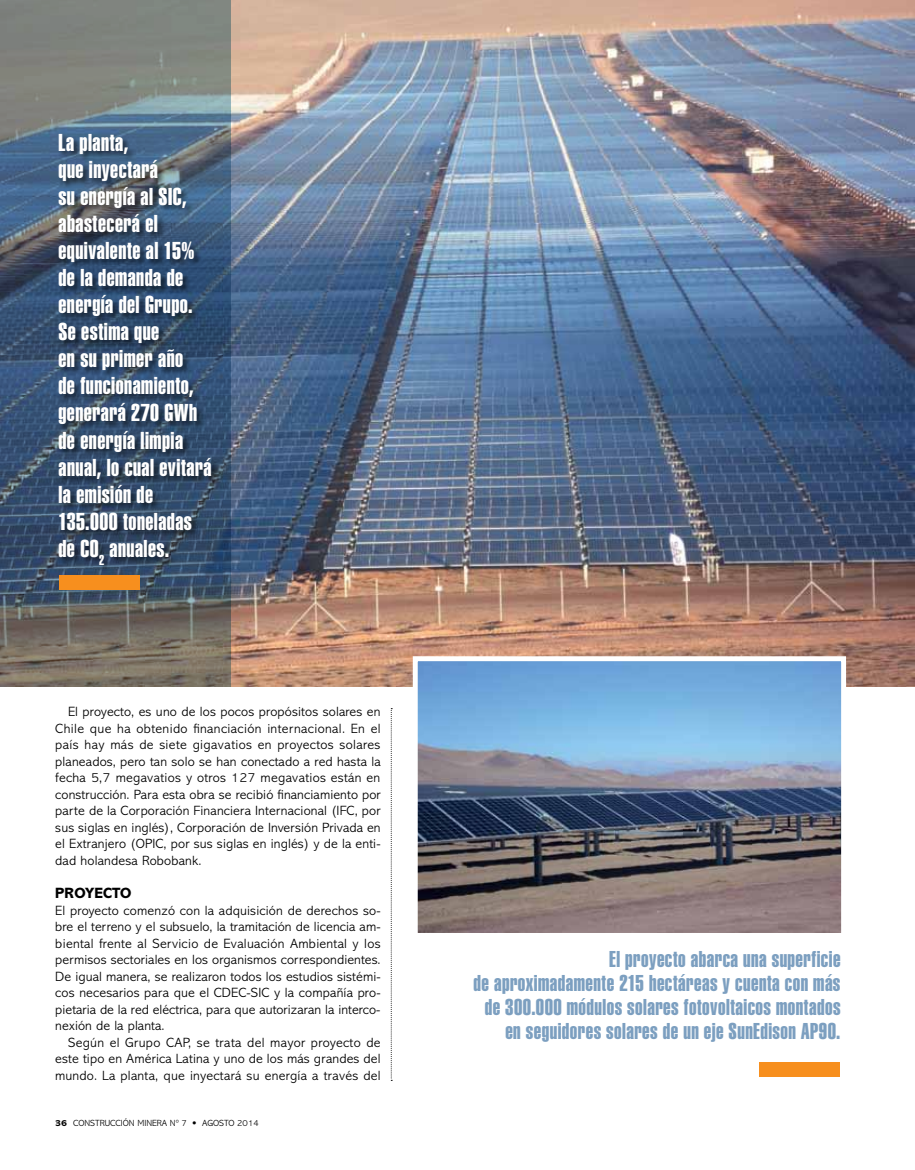
<style>
.page{position:relative;width:915px;height:1170px;background:#fff}
.page>*{position:absolute;margin:0;border:0;box-sizing:border-box;transform-origin:0 0}
.t1{font:24px/27px "Helvetica Extra Compressed";letter-spacing:.02em;color:#fff}
.t2{font:22.5px/24px "Helvetica Extra Compressed";letter-spacing:.02em;color:#7c9fc0;text-align:right}
.t3{font:800 15px "Abadi";letter-spacing:.025em;color:#000}
.t4{font:300 13.5px/16.5px "Abadi";letter-spacing:.01em;color:#000;text-align:justify}
.t5{font:300 9px "Abadi";color:#000}
.s1{font-weight:800}
.s2{font-family:"Frutiger";font-weight:700}
</style>
<div class="page">
<img style="left:231px;top:0;width:683px;height:686px">
<svg style="left:0;top:0;width:231px;height:686px;background:#616c74"></svg>
<svg style="left:391px;top:708px;width:1px;height:372px"></svg>
<div style="left:58px;top:134px;width:162px;height:439px;background:#000;opacity:.55"></div>
<div style="left:759px;top:1061px;width:80px;height:15px;background:#f78f1e"></div>
<div style="left:59px;top:575px;width:80px;height:15px;background:#f78f1e"></div>
<img style="left:418px;top:662px;width:421px;height:269px">
<div style="left:412px;top:656px;width:433px;height:281px;border:5px solid #fff"></div>
<p class="t1" style="left:58px;top:129px;width:154px">La planta,<br>que inyectará<br>su energía al SIC, abastecerá el equivalente al 15% de la demanda de energía del Grupo.<br>Se estima que<br>en su primer año<br>de funcionamiento, generará 270 GWh de energía limpia anual, lo cual evitará la emisión de<br>135.000 toneladas de CO<sub>2</sub> anuales.</p>
<p class="t4" style="left:55px;top:704px;width:327px;text-indent:13px">El proyecto, es uno de los pocos propósitos solares en Chile que ha obtenido financiación internacional. En el país hay más de siete gigavatios en proyectos solares planeados, pero tan solo se han conectado a red hasta la fecha 5,7 megavatios y otros 127 megavatios están en construcción. Para esta obra se recibió financiamiento por parte de la Corporación Financiera Internacional (IFC, por sus siglas en inglés), Corporación de Inversión Privada en el Extranjero (OPIC, por sus siglas en inglés) y de la enti&shy;dad holandesa Robobank.</p>
<p class="t3" style="left:55px;top:884px;width:49px">PROYECTO</p>
<p class="t4" style="left:55px;top:902px;width:327px">El proyecto comenzó con la adquisición de derechos so&shy;bre el terreno y el subsuelo, la tramitación de licencia am&shy;biental frente al Servicio de Evaluación Ambiental y los permisos sectoriales en los organismos correspondientes.<br>De igual manera, se realizaron todos los estudios sistémi&shy;cos necesarios para que el CDEC</p>
<p class="t4" style="left:246px;top:984px;width:12px">-SIC</p>
<p class="t4" style="left:55px;top:984px;width:327px;text-indent:219px">y la compañía pro&shy;pietaria de la red eléctrica, para que autorizaran la interco&shy;nexión de la planta.</p>
<p class="t4" style="left:55px;top:1033px;width:327px;text-indent:13px">Según el Grupo CAP, se trata del mayor proyecto de este tipo en América Latina y uno de los más grandes del mundo. La planta, que inyectará su energía a través del</p>
<p class="t5" style="left:55px;top:1117px;width:205px"><span class="s1">36</span> construcción minera nº 7 <span class="s2">•</span> agosto 2014</p>
<h2 class="t2" style="left:473px;top:946px;width:368px">El proyecto abarca una superficie<br>de aproximadamente 215 hectáreas y cuenta con más de 300.000 módulos solares fotovoltaicos montados en seguidores solares de un eje SunEdison AP90.</h2>
</div>
